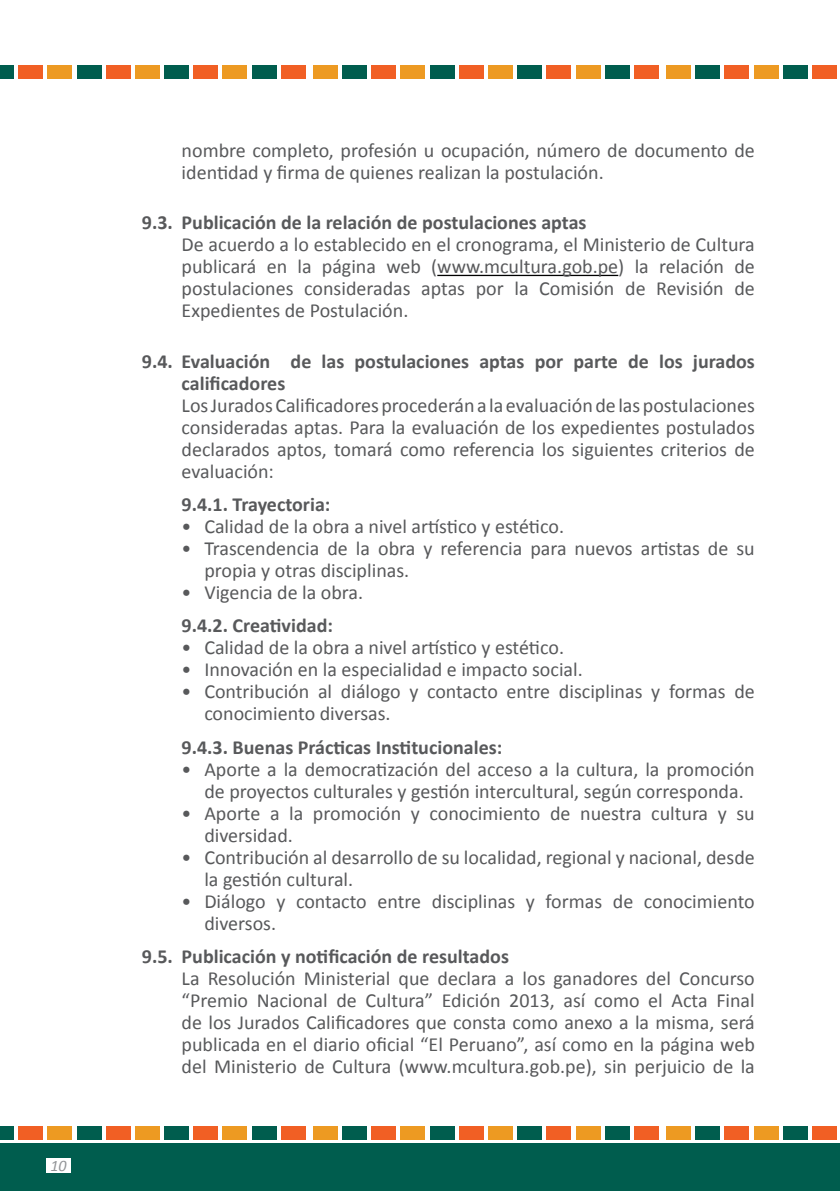
<style>
.page{position:relative;width:840px;height:1191px;background:#fff}
.page>*{position:absolute;margin:0;border:0;box-sizing:border-box;transform-origin:0 0}
.t1{font:20px/22px "Calibri";color:#58595b}
.t2{font:700 20px/22px "Calibri";color:#58595b}
.t3{font:italic 16px "Calibri";color:#939598}
</style>
<div class="page">
<div style="left:0;top:1143px;width:839px;height:48px;background:#005d4e"></div>
<div style="left:0;top:1126px;width:14px;height:14px;background:#005d4e"></div>
<div style="left:18px;top:1126px;width:25px;height:14px;background:#f15f24"></div>
<div style="left:47px;top:1126px;width:25px;height:14px;background:#ed9a22"></div>
<div style="left:77px;top:1126px;width:24px;height:14px;background:#005d4e"></div>
<div style="left:106px;top:1126px;width:24px;height:14px;background:#f15f24"></div>
<div style="left:135px;top:1126px;width:24px;height:14px;background:#ed9a22"></div>
<div style="left:164px;top:1126px;width:25px;height:14px;background:#005d4e"></div>
<div style="left:193px;top:1126px;width:25px;height:14px;background:#f15f24"></div>
<div style="left:222px;top:1126px;width:25px;height:14px;background:#ed9a22"></div>
<div style="left:251px;top:1126px;width:25px;height:14px;background:#005d4e"></div>
<div style="left:281px;top:1126px;width:24px;height:14px;background:#f15f24"></div>
<div style="left:313px;top:1126px;width:24px;height:14px;background:#ed9a22"></div>
<div style="left:342px;top:1126px;width:25px;height:14px;background:#005d4e"></div>
<div style="left:371px;top:1126px;width:25px;height:14px;background:#f15f24"></div>
<div style="left:400px;top:1126px;width:25px;height:14px;background:#ed9a22"></div>
<div style="left:429px;top:1126px;width:25px;height:14px;background:#005d4e"></div>
<div style="left:459px;top:1126px;width:24px;height:14px;background:#f15f24"></div>
<div style="left:488px;top:1126px;width:24px;height:14px;background:#ed9a22"></div>
<div style="left:517px;top:1126px;width:24px;height:14px;background:#005d4e"></div>
<div style="left:546px;top:1126px;width:25px;height:14px;background:#f15f24"></div>
<div style="left:575px;top:1126px;width:25px;height:14px;background:#ed9a22"></div>
<div style="left:604px;top:1126px;width:25px;height:14px;background:#005d4e"></div>
<div style="left:633px;top:1126px;width:25px;height:14px;background:#f15f24"></div>
<div style="left:666px;top:1126px;width:24px;height:14px;background:#ed9a22"></div>
<div style="left:695px;top:1126px;width:24px;height:14px;background:#005d4e"></div>
<div style="left:724px;top:1126px;width:24px;height:14px;background:#f15f24"></div>
<div style="left:753px;top:1126px;width:25px;height:14px;background:#ed9a22"></div>
<div style="left:782px;top:1126px;width:25px;height:14px;background:#005d4e"></div>
<div style="left:811px;top:1126px;width:25px;height:14px;background:#f15f24"></div>
<div style="left:0;top:65px;width:14px;height:14px;background:#005d4e"></div>
<div style="left:18px;top:65px;width:25px;height:14px;background:#f15f24"></div>
<div style="left:47px;top:65px;width:25px;height:14px;background:#ed9a22"></div>
<div style="left:77px;top:65px;width:24px;height:14px;background:#005d4e"></div>
<div style="left:106px;top:65px;width:24px;height:14px;background:#f15f24"></div>
<div style="left:135px;top:65px;width:24px;height:14px;background:#ed9a22"></div>
<div style="left:164px;top:65px;width:25px;height:14px;background:#005d4e"></div>
<div style="left:193px;top:65px;width:25px;height:14px;background:#f15f24"></div>
<div style="left:222px;top:65px;width:25px;height:14px;background:#ed9a22"></div>
<div style="left:251px;top:65px;width:25px;height:14px;background:#005d4e"></div>
<div style="left:281px;top:65px;width:24px;height:14px;background:#f15f24"></div>
<div style="left:313px;top:65px;width:24px;height:14px;background:#ed9a22"></div>
<div style="left:342px;top:65px;width:25px;height:14px;background:#005d4e"></div>
<div style="left:371px;top:65px;width:25px;height:14px;background:#f15f24"></div>
<div style="left:400px;top:65px;width:25px;height:14px;background:#ed9a22"></div>
<div style="left:429px;top:65px;width:25px;height:14px;background:#005d4e"></div>
<div style="left:459px;top:65px;width:24px;height:14px;background:#f15f24"></div>
<div style="left:488px;top:65px;width:24px;height:14px;background:#ed9a22"></div>
<div style="left:517px;top:65px;width:24px;height:14px;background:#005d4e"></div>
<div style="left:546px;top:65px;width:25px;height:14px;background:#f15f24"></div>
<div style="left:575px;top:65px;width:25px;height:14px;background:#ed9a22"></div>
<div style="left:604px;top:65px;width:25px;height:14px;background:#005d4e"></div>
<div style="left:633px;top:65px;width:25px;height:14px;background:#f15f24"></div>
<div style="left:666px;top:65px;width:24px;height:14px;background:#ed9a22"></div>
<div style="left:695px;top:65px;width:24px;height:14px;background:#005d4e"></div>
<div style="left:724px;top:65px;width:24px;height:14px;background:#f15f24"></div>
<div style="left:753px;top:65px;width:25px;height:14px;background:#ed9a22"></div>
<div style="left:782px;top:65px;width:25px;height:14px;background:#005d4e"></div>
<div style="left:811px;top:65px;width:25px;height:14px;background:#f15f24"></div>
<div style="left:46px;top:1158px;width:25px;height:14px;background:#fff"></div>
<hr style="left:437px;top:275px;width:181px;height:1px;background:#000">
<p class="t3" style="left:50px;top:1154px;width:18px">10</p>
<p class="t1" style="left:181px;top:139px;width:574px">nombre completo, profesión u ocupación, número de documento de identidad y firma de quienes realizan la postulación.</p>
<p class="t2" style="left:142px;top:211px;width:446px">9.3. Publicación de la relación de postulaciones aptas</p>
<p class="t1" style="left:181px;top:234px;width:574px;text-align:justify">De acuerdo a lo establecido en el cronograma, el Ministerio de Cultura publicará en la página web (www.mcultura.gob.pe) la relación de postulaciones consideradas aptas por la Comisión de Revisión de Expedientes de Postulación.</p>
<p class="t2" style="left:181px;top:350px;width:574px;text-indent:-40px">9.4. Evaluación de las postulaciones aptas por parte de los jurados calificadores</p>
<p class="t1" style="left:181px;top:394px;width:574px;text-align:justify">Los Jurados Calificadores procederán a la evaluación de las postulaciones consideradas aptas. Para la evaluación de los expedientes postulados declarados aptos, tomará como referencia los siguientes criterios de evaluación:</p>
<p class="t2" style="left:181px;top:493px;width:150px">9.4.1. Trayectoria:</p>
<p class="t1" style="left:181px;top:515px;width:383px">• Calidad de la obra a nivel artístico y estético.</p>
<p class="t1" style="left:204px;top:537px;width:551px;text-indent:-23px">• Trascendencia de la obra y referencia para nuevos artistas de su propia y otras disciplinas.</p>
<p class="t1" style="left:181px;top:581px;width:183px">• Vigencia de la obra.</p>
<p class="t2" style="left:181px;top:614px;width:153px">9.4.2. Creatividad:</p>
<p class="t1" style="left:181px;top:637px;width:383px">• Calidad de la obra a nivel artístico y estético.</p>
<p class="t1" style="left:181px;top:659px;width:402px">• Innovación en la especialidad e impacto social.</p>
<p class="t1" style="left:204px;top:681px;width:551px;text-indent:-23px">• Contribución al diálogo y contacto entre disciplinas y formas de conocimiento diversas.</p>
<p class="t2" style="left:181px;top:736px;width:322px">9.4.3. Buenas Prácticas Institucionales:</p>
<p class="t1" style="left:181px;top:758px;width:574px;text-align:center">• Aporte a la democratización del acceso a la cultura, la promoción de proyectos culturales y gestión intercultural, según corresponda.</p>
<p class="t1" style="left:204px;top:802px;width:551px;text-indent:-23px">• Aporte a la promoción y conocimiento de nuestra cultura y su diversidad.</p>
<p class="t1" style="left:204px;top:846px;width:551px;text-indent:-23px">• Contribución al desarrollo de su localidad, regional y nacional, desde la gestión cultural.</p>
<p class="t1" style="left:204px;top:890px;width:551px;text-indent:-23px">• Diálogo y contacto entre disciplinas y formas de conocimiento diversos.</p>
<p class="t2" style="left:142px;top:945px;width:368px">9.5. Publicación y notificación de resultados</p>
<p class="t1" style="left:181px;top:967px;width:574px;text-align:justify">La Resolución Ministerial que declara a los ganadores del Concurso “Premio Nacional de Cultura” Edición 2013, así como el Acta Final de los Jurados Calificadores que consta como anexo a la misma, será publicada en el diario oficial “El Peruano”, así como en la página web del Ministerio de Cultura (www.mcultura.gob.pe), sin perjuicio de la</p>
</div>
